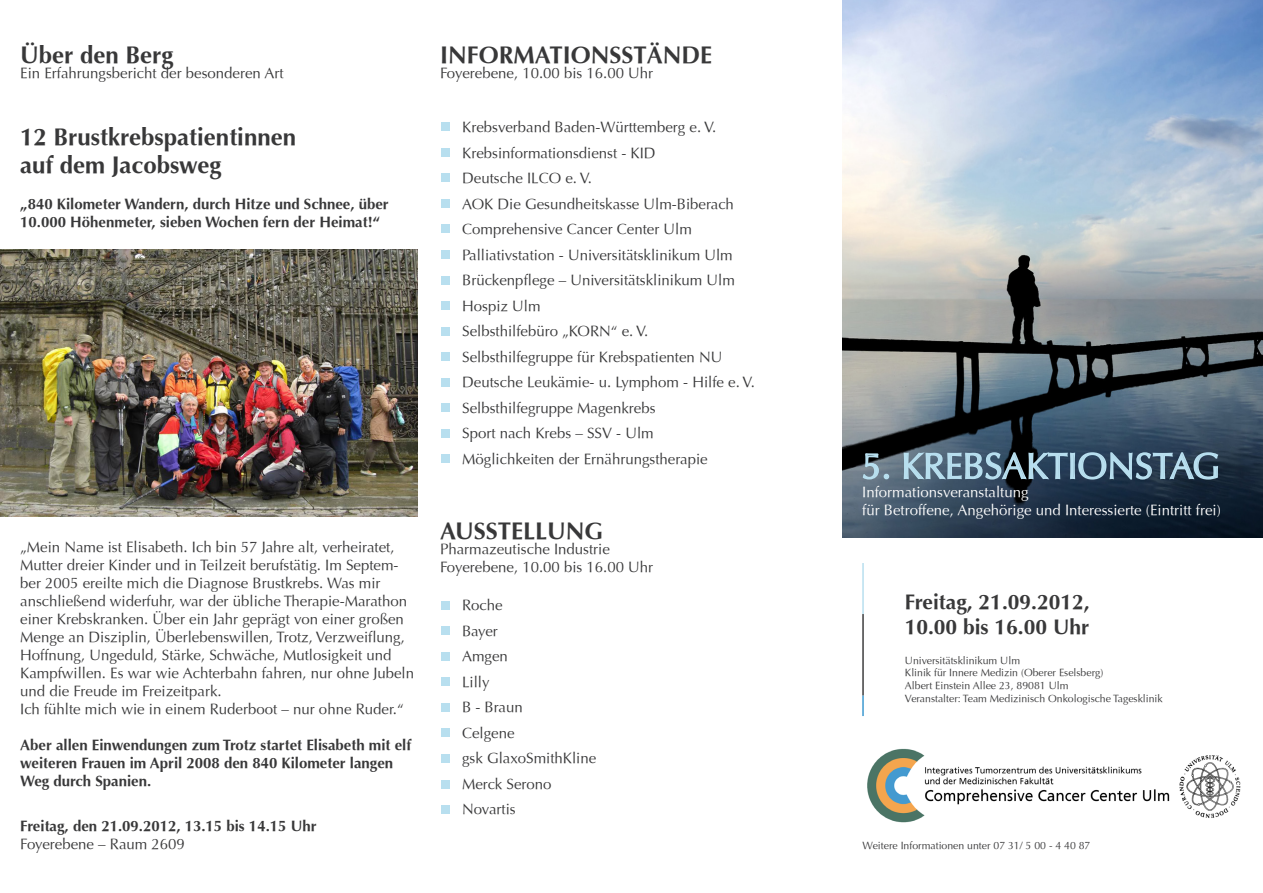
<style>
.page{position:relative;width:1263px;height:893px;background:#fff}
.page>*{position:absolute;margin:0;border:0;box-sizing:border-box;transform-origin:0 0}
.t1{font:36px "Optima";color:#b8dfef}
.t2{font:700 24px/28.8px "Optima";color:#383839}
.t3{font:700 21px/25.2px "Optima";color:#383839}
.t4{font:15px/25.5px "Optima";color:#383839}
.t5{font:700 15px/18px "Optima";color:#383839}
.t6{font:15px/18px "Optima";color:#fff}
.t7{font:10.5px/12.6px "Optima";color:#383839}
</style>
<div class="page">
<img style="left:842px;top:0;width:421px;height:537px">
<svg style="left:862px;top:452px;width:28px;height:28px"></svg>
<svg style="left:903px;top:451px;width:316px;height:29px;background:#556e80"></svg>
<hr style="left:862px;top:563px;width:2px;height:51px;background:#b8dfef">
<hr style="left:862px;top:614px;width:2px;height:82px;background:#3e3e3f">
<hr style="left:862px;top:696px;width:2px;height:20px;background:#3d99d1">
<img style="left:867px;top:748px;width:374px;height:75px">
<div style="left:441px;top:122px;width:9px;height:9px;background:#b8dfef"></div>
<div style="left:441px;top:148px;width:9px;height:9px;background:#b8dfef"></div>
<div style="left:441px;top:173px;width:9px;height:9px;background:#b8dfef"></div>
<div style="left:441px;top:199px;width:9px;height:9px;background:#b8dfef"></div>
<div style="left:441px;top:224px;width:9px;height:9px;background:#b8dfef"></div>
<div style="left:441px;top:250px;width:9px;height:9px;background:#b8dfef"></div>
<div style="left:441px;top:276px;width:9px;height:9px;background:#b8dfef"></div>
<div style="left:441px;top:301px;width:9px;height:9px;background:#b8dfef"></div>
<div style="left:441px;top:327px;width:9px;height:9px;background:#b8dfef"></div>
<div style="left:441px;top:352px;width:9px;height:9px;background:#b8dfef"></div>
<div style="left:441px;top:378px;width:9px;height:9px;background:#b8dfef"></div>
<div style="left:441px;top:403px;width:9px;height:9px;background:#b8dfef"></div>
<div style="left:441px;top:429px;width:9px;height:9px;background:#b8dfef"></div>
<div style="left:441px;top:454px;width:9px;height:9px;background:#b8dfef"></div>
<div style="left:441px;top:601px;width:9px;height:9px;background:#b8dfef"></div>
<div style="left:441px;top:626px;width:9px;height:9px;background:#b8dfef"></div>
<div style="left:441px;top:652px;width:9px;height:9px;background:#b8dfef"></div>
<div style="left:441px;top:677px;width:9px;height:9px;background:#b8dfef"></div>
<div style="left:441px;top:703px;width:9px;height:9px;background:#b8dfef"></div>
<div style="left:441px;top:728px;width:9px;height:9px;background:#b8dfef"></div>
<div style="left:441px;top:754px;width:9px;height:9px;background:#b8dfef"></div>
<div style="left:441px;top:780px;width:9px;height:9px;background:#b8dfef"></div>
<div style="left:441px;top:805px;width:9px;height:9px;background:#b8dfef"></div>
<img style="left:0;top:249px;width:417px;height:267px">
<h2 class="t2" style="left:20px;top:41px;width:155px">Über den Berg</h2>
<p class="t4" style="left:20px;top:60px;width:265px">Ein Erfahrungsbericht der besonderen Art</p>
<h2 class="t2" style="left:20px;top:122px;width:277px">12 Brustkrebspatientinnen auf dem Jacobsweg</h2>
<p class="t5" style="left:20px;top:195px;width:370px">„840 Kilometer Wandern, durch Hitze und Schnee, über<br>10.000 Höhenmeter, sieben Wochen fern der Heimat!“</p>
<p class="t4" style="left:20px;top:538px;width:395px;line-height:18px">„Mein Name ist Elisabeth. Ich bin 57 Jahre alt, verheiratet, Mutter dreier Kinder und in Teilzeit berufstätig. I m Septem&shy;ber 2005 ereilte mich die Diagnose B rustkrebs. Was mir anschließend widerfuhr, war der übliche Therapie-Marathon einer Krebskranken. Über ein Jahr geprägt von einer großen Menge an Disziplin, Überlebenswillen, Trotz, Verzweiflung, Hoffnung, Ungeduld, Stärke, Schwäche, Mutlosigkeit und Kampfwillen. Es war wie Achterbahn fahren, nur ohne Jubeln und die Freude im Freizeitpark.<br>Ich fühlte mich wie in einem Ruderboot – nur ohne Ruder.“</p>
<p class="t5" style="left:20px;top:736px;width:392px">Aber allen Einwendungen zum Trotz startet Elisabeth mit elf weiteren Frauen im April 2008 den 840 Kilometer langen<br>Weg durch Spanien.</p>
<p class="t5" style="left:20px;top:817px;width:298px">Freitag, den 21.09.2012, 13.15 bis 14.15 Uhr</p>
<p class="t4" style="left:20px;top:831px;width:166px">Foyerebene – Raum 2609</p>
<h2 class="t2" style="left:440px;top:41px;width:274px">INFORMATIONSSTÄNDE</h2>
<p class="t4" style="left:440px;top:60px;width:215px">Foyerebene, 10.00 bis 16.00 Uhr</p>
<p class="t4" style="left:462px;top:114px;width:274px">Krebsverband B aden-Württemberg e. V.<br>Krebsinformationsdienst - KI D<br>Deutsche I LCO e. V.<br>AOK Die Gesundheitskasse Ulm-B iberach<br>Comprehensive Cancer Center Ulm<br>Palliativstation - Universitätsklinikum Ulm<br>B rückenpflege – Universitätsklinikum Ulm<br>Hospiz Ulm<br>Selbsthilfebüro „KORN</p>
<p class="t4" style="left:462px;top:318px;width:294px;text-indent:149px">“ e. V.<br>Selbsthilfegruppe für Krebspatienten N U<br>Deutsche Leukämie- u. Lymphom - Hilfe e. V.<br>Selbsthilfegruppe Magenkrebs<br>Sport nach Krebs – SSV - Ulm<br>Möglichkeiten der Ernährungstherapie</p>
<h2 class="t2" style="left:440px;top:517px;width:164px">AUSSTELLUNG</h2>
<p class="t4" style="left:440px;top:540px;width:215px;line-height:18px">Pharmazeutische I ndustrie<br>Foyerebene, 10.00 bis 16.00 Uhr</p>
<p class="t4" style="left:462px;top:593px;width:136px">Roche<br>B ayer<br>Amgen<br>Lilly<br>B - Braun<br>Celgene<br>gsk GlaxoSmithKline<br>Merck Serono<br>N ovartis</p>
<h1 class="t1" style="left:862px;top:445px;width:360px">5. Krebsaktionstag</h1>
<p class="t6" style="left:862px;top:483px;width:360px">I nformationsveranstaltung<br>für Betroffene, Angehörige und I nteressierte (Eintritt frei)</p>
<h3 class="t3" style="left:905px;top:589px;width:186px">Freitag, 21.09.2012,<br>10.00 bis 16.00 Uhr</h3>
<p class="t7" style="left:905px;top:654px;width:259px">Universitätsklinikum Ulm<br>Klinik für I nnere Medizin (Oberer Eselsberg)<br>Albert Einstein Allee 23, 89081 Ulm<br>Veranstalter: Team Medizinisch Onkologische Tagesklinik</p>
<p class="t7" style="left:863px;top:839px;width:229px">Weitere I nformationen unter 07 31/ 5 00 - 4 40 87</p>
</div>
